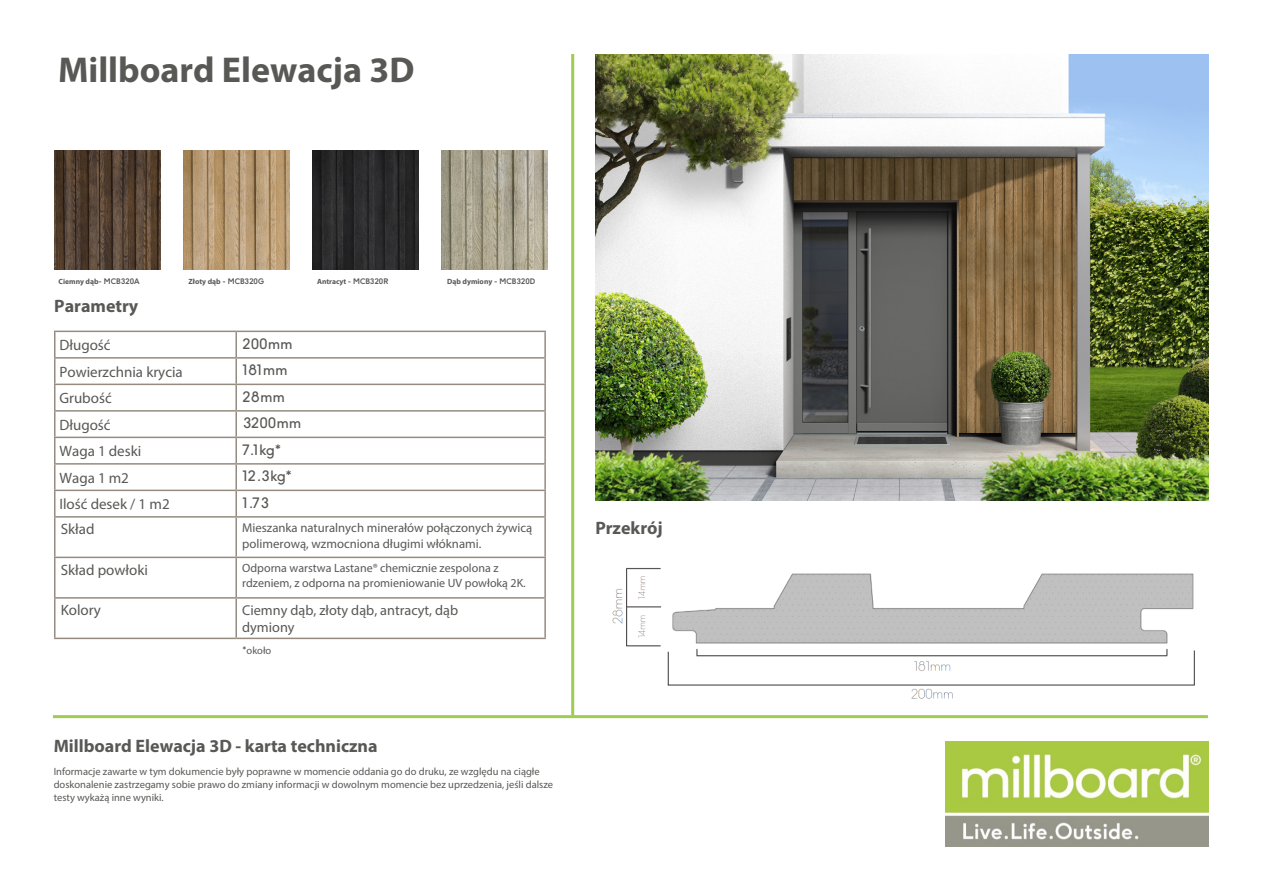
<style>
.page{position:relative;width:1263px;height:893px;background:#fff}
.page>*{position:absolute;margin:0;border:0;box-sizing:border-box;transform-origin:0 0}
.t1{font:700 36px "Myriad Pro";color:#585855}
.t2{font:700 18px "Myriad Pro";color:#585855}
.t3{font:15px/26.5px "Myriad Pro";color:#585855}
.t4{font:14.25px/17.1px "Myriad Pro";color:#585855}
.t5{font:14.25px "F37 Ginger";color:#585855}
.t6{font:12.75px/15.3px "Myriad Pro";color:#585855}
.t7{font:12px/14.4px "Myriad Pro";color:#585855}
.t8{font:10.5px/12.6px "Myriad Pro";color:#585855}
.t9{font:700 7.5px "Myriad Pro";color:#585855}
.s1{font-family:"F37 Ginger"}
.s2{font-family:"F37 Ginger";font-weight:300}
</style>
<div class="page">
<img style="left:612px;top:567px;width:583px;height:132px">
<img style="left:595px;top:54px;width:614px;height:446px">
<hr style="left:53px;top:715px;width:1155px;height:3px;background:#9ecd4f">
<img style="left:945px;top:742px;width:264px;height:105px">
<hr style="left:236px;top:331px;width:310px;height:1px;background:#958b80">
<hr style="left:544px;top:332px;width:2px;height:25px;background:#958b80">
<hr style="left:544px;top:465px;width:2px;height:25px;background:#958b80">
<hr style="left:236px;top:490px;width:310px;height:1px;background:#958b80">
<hr style="left:544px;top:491px;width:2px;height:25px;background:#958b80">
<hr style="left:236px;top:516px;width:310px;height:2px;background:#958b80">
<hr style="left:544px;top:518px;width:2px;height:39px;background:#958b80">
<hr style="left:236px;top:557px;width:310px;height:1px;background:#958b80">
<hr style="left:544px;top:558px;width:2px;height:39px;background:#958b80">
<hr style="left:236px;top:597px;width:310px;height:2px;background:#958b80">
<hr style="left:544px;top:599px;width:2px;height:39px;background:#958b80">
<hr style="left:236px;top:638px;width:310px;height:1px;background:#958b80">
<hr style="left:54px;top:331px;width:182px;height:1px;background:#958b80">
<hr style="left:54px;top:332px;width:2px;height:25px;background:#958b80">
<hr style="left:235px;top:332px;width:2px;height:25px;background:#958b80">
<hr style="left:235px;top:359px;width:2px;height:25px;background:#958b80">
<hr style="left:235px;top:385px;width:2px;height:25px;background:#958b80">
<hr style="left:235px;top:412px;width:2px;height:25px;background:#958b80">
<hr style="left:54px;top:465px;width:2px;height:25px;background:#958b80">
<hr style="left:235px;top:465px;width:2px;height:25px;background:#958b80">
<hr style="left:54px;top:490px;width:182px;height:1px;background:#958b80">
<hr style="left:54px;top:491px;width:2px;height:25px;background:#958b80">
<hr style="left:235px;top:491px;width:2px;height:25px;background:#958b80">
<hr style="left:54px;top:516px;width:182px;height:2px;background:#958b80">
<hr style="left:54px;top:518px;width:2px;height:39px;background:#958b80">
<hr style="left:235px;top:518px;width:2px;height:39px;background:#958b80">
<hr style="left:54px;top:557px;width:182px;height:1px;background:#958b80">
<hr style="left:54px;top:558px;width:2px;height:39px;background:#958b80">
<hr style="left:235px;top:558px;width:2px;height:39px;background:#958b80">
<hr style="left:54px;top:597px;width:182px;height:2px;background:#958b80">
<hr style="left:54px;top:599px;width:2px;height:39px;background:#958b80">
<hr style="left:235px;top:599px;width:2px;height:39px;background:#958b80">
<hr style="left:54px;top:638px;width:182px;height:1px;background:#958b80">
<hr style="left:54px;top:412px;width:2px;height:25px;background:#958b80">
<hr style="left:544px;top:412px;width:2px;height:25px;background:#958b80">
<hr style="left:54px;top:357px;width:182px;height:2px;background:#958b80">
<hr style="left:54px;top:359px;width:2px;height:25px;background:#958b80">
<hr style="left:236px;top:357px;width:310px;height:2px;background:#958b80">
<hr style="left:544px;top:359px;width:2px;height:25px;background:#958b80">
<hr style="left:54px;top:384px;width:182px;height:1px;background:#958b80">
<hr style="left:54px;top:385px;width:2px;height:25px;background:#958b80">
<hr style="left:236px;top:384px;width:310px;height:1px;background:#958b80">
<hr style="left:544px;top:385px;width:2px;height:25px;background:#958b80">
<hr style="left:54px;top:410px;width:182px;height:2px;background:#958b80">
<hr style="left:236px;top:410px;width:310px;height:2px;background:#958b80">
<hr style="left:236px;top:437px;width:310px;height:1px;background:#958b80">
<hr style="left:544px;top:438px;width:2px;height:25px;background:#958b80">
<hr style="left:236px;top:463px;width:310px;height:2px;background:#958b80">
<hr style="left:54px;top:437px;width:182px;height:1px;background:#958b80">
<hr style="left:54px;top:438px;width:2px;height:25px;background:#958b80">
<hr style="left:235px;top:438px;width:2px;height:25px;background:#958b80">
<hr style="left:54px;top:463px;width:182px;height:2px;background:#958b80">
<hr style="left:571px;top:54px;width:3px;height:662px;background:#9ecd4f">
<img style="left:183px;top:150px;width:106px;height:120px">
<img style="left:54px;top:150px;width:106px;height:120px">
<img style="left:312px;top:150px;width:106px;height:120px">
<img style="left:441px;top:151px;width:106px;height:119px">
<h1 class="t1" style="left:58px;top:46px;width:358px">Millboard Elewacja 3D</h1>
<p class="t9" style="left:59px;top:277px;width:83px">Ciemny dąb<span class="s1">- MCB320A</span></p>
<p class="t9" style="left:189px;top:277px;width:77px">Złoty dąb <span class="s1">- MCB320G</span></p>
<p class="t9" style="left:317px;top:277px;width:73px">Antracyt <span class="s1">- MCB320R</span></p>
<p class="t9" style="left:447px;top:277px;width:89px">Dąb dymiony <span class="s1">- MCB320D</span></p>
<p class="t2" style="left:54px;top:294px;width:86px">Parametry</p>
<h3 class="t3" style="left:59px;top:332px;width:125px">Długość<br>Powierzchnia krycia<br>Grubość<br>Długość<br>Waga 1 deski<br>Waga 1 m2<br>Ilość desek / 1 m2</h3>
<p class="t3" style="left:61px;top:516px;width:35px">Skład</p>
<p class="t3" style="left:61px;top:556px;width:89px">Skład powłoki</p>
<p class="t3" style="left:61px;top:597px;width:42px">Kolory</p>
<p class="t5" style="left:242px;top:334px;width:51px">200mm</p>
<p class="t5" style="left:242px;top:361px;width:46px">181mm</p>
<p class="t5" style="left:242px;top:387px;width:43px">28mm</p>
<p class="t5" style="left:242px;top:414px;width:59px">3200mm</p>
<p class="t5" style="left:242px;top:440px;width:40px">7.1kg*</p>
<p class="t5" style="left:242px;top:467px;width:51px">12.3kg*</p>
<p class="t5" style="left:242px;top:493px;width:27px">1.73</p>
<p class="t6" style="left:242px;top:520px;width:292px">Mieszanka naturalnych minerałów połączonych żywicą polimerową, wzmocniona długimi włóknami.</p>
<p class="t7" style="left:242px;top:561px;width:285px">Odporna warstwa Lastane® chemicznie zespolona z rdzeniem, z odporna na promieniowanie UV powłoką 2K.</p>
<h3 class="t4" style="left:242px;top:601px;width:217px">Ciemny dąb, złoty dąb, antracyt, dąb dymiony</h3>
<p class="t8" style="left:243px;top:644px;width:30px"><span class="s2">*</span>około</p>
<p class="t2" style="left:54px;top:734px;width:325px">Millboard Elewacja 3D - karta techniczna</p>
<p class="t8" style="left:54px;top:765px;width:501px">Informacje zawarte w tym dokumencie były poprawne w momencie oddania go do druku, ze względu na ciągłe doskonalenie zastrzegamy sobie prawo do zmiany informacji w dowolnym momencie bez uprzedzenia, jeśli dalsze testy wykażą inne wyniki.</p>
<p class="t2" style="left:595px;top:517px;width:69px">Przekrój</p>
</div>
